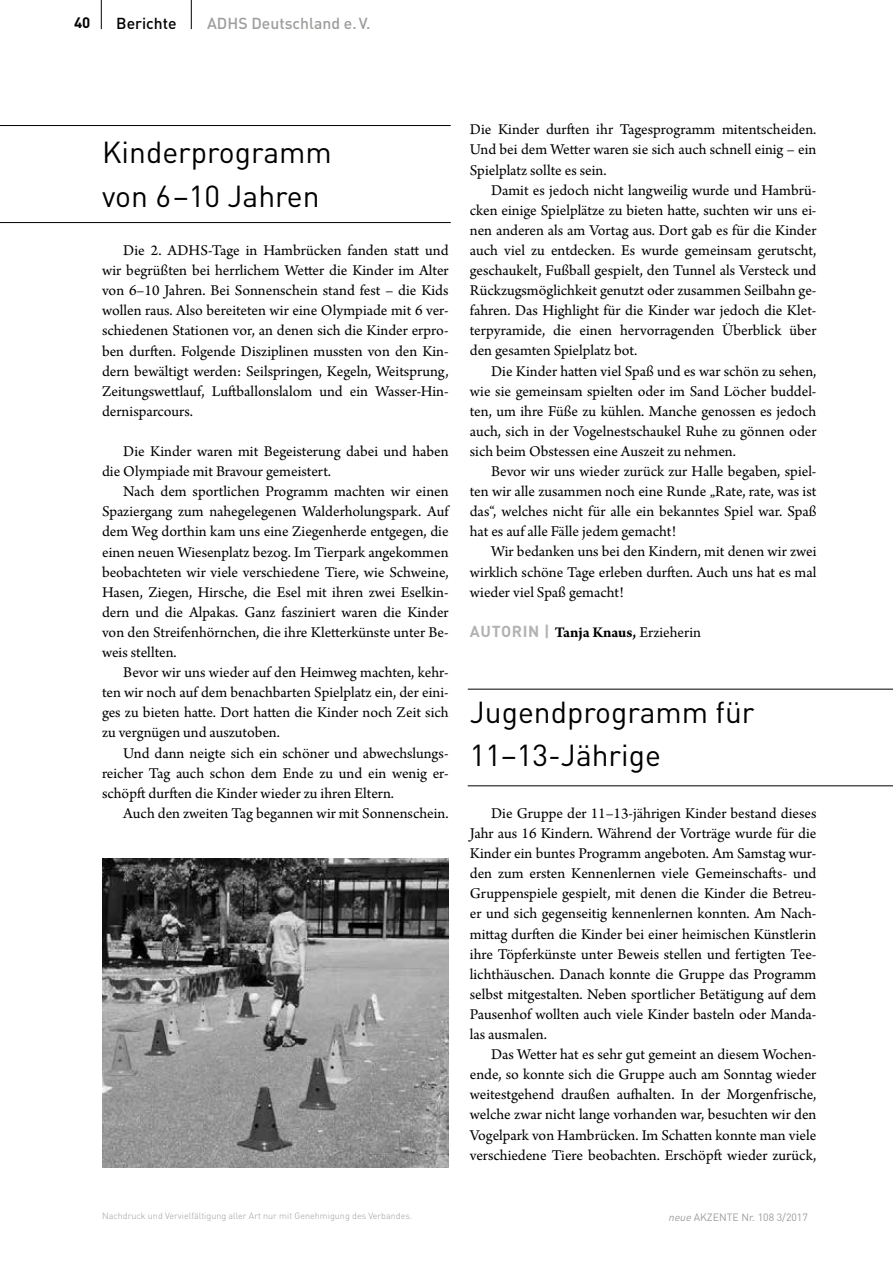
<style>
.page{position:relative;width:893px;height:1263px;background:#fff}
.page>*{position:absolute;margin:0;border:0;box-sizing:border-box;transform-origin:0 0}
.t1{font:30px/44.5px "DIN";color:#000}
.t2{font:15.75px/20.1px "Arno Pro";color:#000;text-align:justify}
.t3{font:700 15.75px "Arno Pro";letter-spacing:-.005em;color:#000}
.t4{font:500 15.75px "DIN";color:#9d9d9c}
.t5{font:500 15.75px "DIN";color:#000}
.t6{font:700 15px "DIN";color:#000}
.t7{font:10.5px "DIN";color:#9d9d9c}
.t8{font:300 9px "DIN";color:#9d9d9c}
.s1{font-family:"DIN";color:#b3b2b2}
.s2{font-weight:400}
.s3{font-style:italic}
</style>
<div class="page">
<svg style="left:191px;top:0;width:1px;height:29px"></svg>
<svg style="left:101px;top:0;width:1px;height:29px"></svg>
<hr style="left:0;top:125px;width:451px;height:1px;background:#000">
<hr style="left:468px;top:689px;width:425px;height:1px;background:#000">
<hr style="left:0;top:222px;width:451px;height:1px;background:#000">
<hr style="left:468px;top:785px;width:425px;height:1px;background:#000">
<img style="left:102px;top:858px;width:347px;height:309px">
<p class="t6" style="left:74px;top:13px;width:18px">40</p>
<p class="t5" style="left:116px;top:13px;width:62px">Berichte</p>
<p class="t4" style="left:207px;top:13px;width:165px">ADHS Deutschland e.V.</p>
<h1 class="t1" style="left:102px;top:129px;width:231px">Kinderprogramm von 6 –10 Jahren</h1>
<p class="t2" style="left:102px;top:241px;width:348px;text-indent:21px">Die 2. ADHS-Tage in Hambrücken fanden statt und wir begrüßten bei herrlichem Wetter die Kinder im Alter von 6–10 Jahren. Bei Sonnenschein stand fest – die Kids wollen raus. Also bereiteten wir eine Olympiade mit 6 ver&shy;schiedenen Stationen vor, an denen sich die Kinder erpro&shy;ben durften. Folgende Disziplinen mussten von den Kin&shy;dern bewältigt werden: Seilspringen, Kegeln, Weitsprung, Zeitungswettlauf, Luftballonslalom und ein Wasser-Hin&shy;dernisparcours.</p>
<p class="t2" style="left:102px;top:442px;width:348px;text-indent:21px">Die Kinder waren mit Begeisterung dabei und haben die Olympiade mit Bravour gemeistert.</p>
<p class="t2" style="left:102px;top:482px;width:348px;text-indent:21px">Nach dem sportlichen Programm machten wir einen Spaziergang zum nahegelegenen Walderholungspark. Auf dem Weg dorthin kam uns eine Ziegenherde entgegen, die einen neuen Wiesenplatz bezog. Im Tierpark angekommen beobachteten wir viele verschiedene Tiere, wie Schweine, Hasen, Ziegen, Hirsche, die Esel mit ihren zwei Eselkin&shy;dern und die Alpakas. Ganz fasziniert waren die Kinder von den Streifenhörnchen, die ihre Kletterkünste unter Be&shy;weis stellten.</p>
<p class="t2" style="left:102px;top:663px;width:348px;text-indent:21px">Bevor wir uns wieder auf den Heimweg machten, kehr&shy;ten wir noch auf dem benachbarten Spielplatz ein, der eini&shy;ges zu bieten hatte. Dort hatten die Kinder noch Zeit sich zu vergnügen und auszutoben.</p>
<p class="t2" style="left:102px;top:743px;width:348px;text-indent:21px">Und dann neigte sich ein schöner und abwechslungs&shy;reicher Tag auch schon dem Ende zu und ein wenig er&shy;schöpft durften die Kinder wieder zu ihren Eltern.</p>
<p class="t2" style="left:123px;top:804px;width:327px">Auch den zweiten Tag begannen wir mit Sonnenschein.</p>
<p class="t2" style="left:470px;top:120px;width:348px">Die Kinder durften ihr Tagesprogramm mitentscheiden.<br>Und bei dem Wetter waren sie sich auch schnell einig – ein Spielplatz sollte es sein.</p>
<p class="t2" style="left:470px;top:181px;width:348px;text-indent:21px">Damit es jedoch nicht langweilig wurde und Hambrü&shy;cken einige Spielplätze zu bieten hatte, suchten wir uns ei&shy;nen anderen als am Vortag aus. Dort gab es für die Kinder auch viel zu entdecken. Es wurde gemeinsam gerutscht, geschaukelt, Fußball gespielt, den Tunnel als Versteck und Rückzugsmöglichkeit genutzt oder zusammen Seilbahn ge&shy;fahren. Das Highlight für die Kinder war jedoch die Klet&shy;terpyramide, die einen hervorragenden Überblick über den gesamten Spielplatz bot.</p>
<p class="t2" style="left:470px;top:362px;width:348px;text-indent:21px">Die Kinder hatten viel Spaß und es war schön zu sehen, wie sie gemeinsam spielten oder im Sand Löcher buddel&shy;ten, um ihre Füße zu kühlen. Manche genossen es jedoch auch, sich in der Vogelnestschaukel Ruhe zu gönnen oder sich beim Obstessen eine Auszeit zu nehmen.</p>
<p class="t2" style="left:470px;top:462px;width:348px;text-indent:21px">Bevor wir uns wieder zurück zur Halle begaben, spiel&shy;ten wir alle zusammen noch eine Runde „Rate, rate, was ist das“, welches nicht für alle ein bekanntes Spiel war. Spaß hat es auf alle Fälle jedem gemacht!</p>
<p class="t2" style="left:470px;top:542px;width:348px;text-indent:21px">Wir bedanken uns bei den Kindern, mit denen wir zwei wirklich schöne Tage erleben durften. Auch uns hat es mal wieder viel Spaß gemacht!</p>
<p class="t3" style="left:470px;top:623px;width:233px"><span class="s1">AUTORIN |</span> Tanja Knaus, <span class="s2">Erzieherin</span></p>
<h1 class="t1" style="left:470px;top:691px;width:286px;line-height:42px">Jugendprogramm für<br>11–13-Jährige</h1>
<p class="t2" style="left:470px;top:804px;width:348px;text-indent:21px">Die Gruppe der 11–13-jährigen Kinder bestand dieses Jahr aus 16 Kindern. Während der Vorträge wurde für die Kinder ein buntes Programm angeboten. Am Samstag wur&shy;den zum ersten Kennenlernen viele Gemeinschafts- und Gruppenspiele gespielt, mit denen die Kinder die Betreu&shy;er und sich gegenseitig kennenlernen konnten. Am Nach&shy;mittag durften die Kinder bei einer heimischen Künstlerin ihre Töpferkünste unter Beweis stellen und fertigten Tee&shy;lichthäuschen. Danach konnte die Gruppe das Programm selbst mitgestalten. Neben sportlicher Betätigung auf dem Pausenhof wollten auch viele Kinder basteln oder Manda&shy;las ausmalen.</p>
<p class="t2" style="left:470px;top:1045px;width:348px;text-indent:21px">Das Wetter hat es sehr gut gemeint an diesem Wochen&shy;ende, so konnte sich die Gruppe auch am Sonntag wieder weitestgehend draußen aufhalten. In der Morgenfrische, welche zwar nicht lange vorhanden war, besuchten wir den Vogelpark von Hambrücken. Im Schatten konnte man viele verschiedene Tiere beobachten. Erschöpft wieder zurück,</p>
<p class="t8" style="left:102px;top:1210px;width:312px">Nachdruck und Vervielfältigung aller Art nur mit Genehmigung des Verbandes.</p>
<p class="t7" style="left:668px;top:1210px;width:141px"><span class="s3">neue</span> AKZENTE Nr. 108 3/2017</p>
</div>
